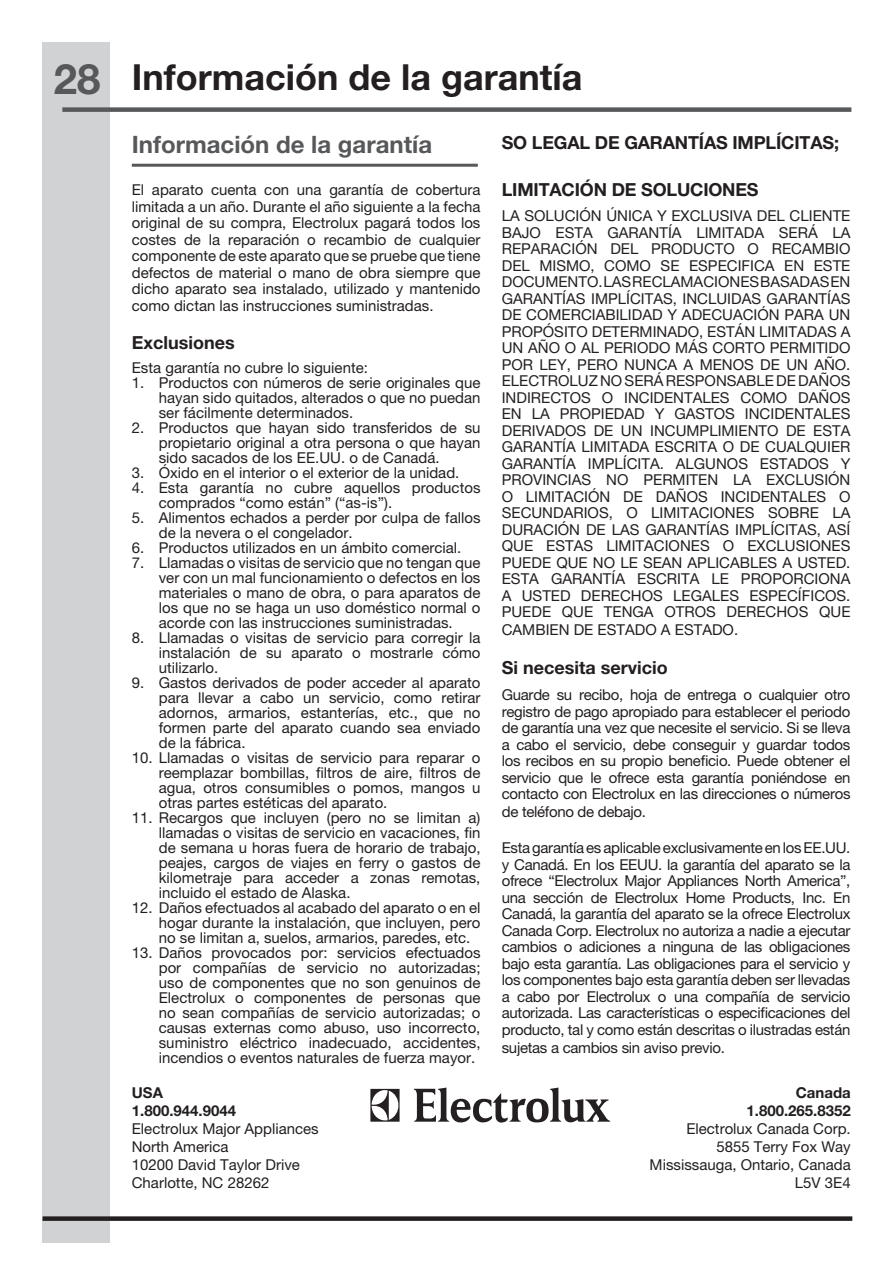
<style>
.page{position:relative;width:893px;height:1263px;background:#fff}
.page>*{position:absolute;margin:0;border:0;box-sizing:border-box;transform-origin:0 0}
.t1{font:700 42px "Helvetica Neue LT Pro";color:#57585a}
.Headline-01{font:700 36px "Helvetica Neue LT Pro";color:#231f20}
.Headline-01__small{font:700 24px "Helvetica Neue LT Pro";color:#57585a}
.Headline-02{font:700 18px "Helvetica Neue LT Pro";letter-spacing:-.01em;color:#231f20}
.Indent{font:15px/16.5px "Helvetica Neue LT Pro";color:#231f20;text-align:justify}
.Indent-2{font:15px "Helvetica Neue LT Pro";letter-spacing:-.02em;color:#231f20}
.Indent-3{font:700 15px "Helvetica Neue LT Pro";color:#231f20}
</style>
<div class="page">
<div style="left:43px;top:43px;width:67px;height:1200px;background:#d1d2d4"></div>
<div style="left:43px;top:1216px;width:809px;height:5px;background:#231f20"></div>
<div style="left:62px;top:107px;width:789px;height:5px;background:#57585a"></div>
<hr style="left:132px;top:164px;width:346px;height:3px;background:#57585a">
<svg style="left:414px;top:1087px;width:196px;height:36px"></svg>
<svg style="left:370px;top:1089px;width:30px;height:33px"></svg>
<h1 class="t1" style="left:54px;top:53px;width:48px">28</h1>
<p class="Headline-01" style="left:132px;top:54px;width:452px">Información de la garantía</p>
<p class="Headline-01__small" style="left:132px;top:130px;width:302px">Información de la garantía</p>
<p class="Indent" style="left:132px;top:181px;width:350px">El aparato cuenta con una garantía de cobertura limitada a un año. Durante el año siguiente a la fecha original de su compra, Electrolux pagará todos los costes de la reparación o recambio de cualquier componente de este aparato que se pruebe que tiene defectos de material o mano de obra siempre que dicho aparato sea instalado, utilizado y mantenido como dictan las instrucciones suministradas.</p>
<p class="Headline-02" style="left:132px;top:332px;width:104px">Exclusiones</p>
<p class="Indent" style="left:132px;top:359px;width:238px">Esta garantía no cubre lo siguiente:</p>
<p class="Indent" style="left:159px;top:375px;width:323px;line-height:15px;text-indent:-27px">1. Productos con números de serie originales que hayan sido quitados, alterados o que no puedan ser fácilmente determinados.</p>
<p class="Indent" style="left:159px;top:420px;width:323px;line-height:15px;text-indent:-27px">2. Productos que hayan sido transferidos de su propietario original a otra persona o que hayan sido sacados de los EE.UU. o de Canadá.</p>
<p class="Indent" style="left:132px;top:464px;width:329px">3. Óxido en el interior o el exterior de la unidad.</p>
<p class="Indent" style="left:159px;top:480px;width:323px;line-height:15px;text-indent:-27px">4. Esta garantía no cubre aquellos productos comprados “como están” (“as-is”).</p>
<p class="Indent" style="left:159px;top:510px;width:323px;line-height:15px;text-indent:-27px">5. Alimentos echados a perder por culpa de fallos de la nevera o el congelador.</p>
<p class="Indent" style="left:132px;top:539px;width:331px">6. Productos utilizados en un ámbito comercial.</p>
<p class="Indent" style="left:159px;top:555px;width:323px;line-height:15px;text-indent:-27px">7. Llamadas o visitas de servicio que no tengan que ver con un mal funcionamiento o defectos en los materiales o mano de obra, o para aparatos de los que no se haga un uso doméstico normal o acorde con las instrucciones suministradas.</p>
<p class="Indent" style="left:159px;top:630px;width:323px;line-height:15px;text-indent:-27px">8. Llamadas o visitas de servicio para corregir la instalación de su aparato o mostrarle cómo utilizarlo.</p>
<p class="Indent" style="left:159px;top:675px;width:323px;line-height:15px;text-indent:-27px">9. Gastos derivados de poder acceder al aparato para llevar a cabo un servicio, como retirar adornos, armarios, estanterías, etc., que no formen parte del aparato cuando sea enviado de la fábrica.</p>
<p class="Indent" style="left:159px;top:750px;width:323px;line-height:15px;text-indent:-27px">10. Llamadas o visitas de servicio para reparar o reemplazar bombillas, filtros de aire, filtros de agua, otros consumibles o pomos, mangos u otras partes estéticas del aparato.</p>
<p class="Indent" style="left:159px;top:810px;width:323px;line-height:15px;text-indent:-27px">11. Recargos que incluyen (pero no se limitan a) llamadas o visitas de servicio en vacaciones, fin de semana u horas fuera de horario de trabajo, peajes, cargos de viajes en ferry o gastos de kilometraje para acceder a zonas remotas, incluido el estado de Alaska.</p>
<p class="Indent" style="left:159px;top:900px;width:323px;line-height:15px;text-indent:-27px">12. Daños efectuados al acabado del aparato o en el hogar durante la instalación, que incluyen, pero no se limitan a, suelos, armarios, paredes, etc.</p>
<p class="Indent" style="left:159px;top:945px;width:323px;line-height:15px;text-indent:-27px">13. Daños provocados por: servicios efectuados por compañías de servicio no autorizadas; uso de componentes que no son genuinos de Electrolux o componentes de personas que no sean compañías de servicio autorizadas; o causas externas como abuso, uso incorrecto, suministro eléctrico inadecuado, accidentes, incendios o eventos naturales de fuerza mayor.</p>
<p class="Indent-3" style="left:132px;top:1084px;width:33px">USA</p>
<p class="Indent-3" style="left:132px;top:1102px;width:106px">1.800.944.9044</p>
<p class="Indent" style="left:132px;top:1120px;width:188px">Electrolux Major Appliances</p>
<p class="Indent" style="left:132px;top:1138px;width:98px">North America</p>
<p class="Indent" style="left:132px;top:1156px;width:170px">10200 David Taylor Drive</p>
<p class="Indent" style="left:132px;top:1174px;width:139px">Charlotte, NC 28262</p>
<p class="Headline-02" style="left:502px;top:131px;width:339px">SO LEGAL DE GARANTÍAS IMPLÍCITAS;</p>
<p class="Headline-02" style="left:502px;top:178px;width:258px">LIMITACIÓN DE SOLUCIONES</p>
<p class="Indent" style="left:502px;top:207px;width:350px">LA SOLUCIÓN ÚNICA Y EXCLUSIVA DEL CLIENTE BAJO ESTA GARANTÍA LIMITADA SERÁ LA REPARACIÓN DEL PRODUCTO O RECAMBIO DEL MISMO, COMO SE ESPECIFICA EN ESTE DOCUMENTO. LAS RECLAMACIONES BASADAS EN GARANTÍAS IMPLÍCITAS, INCLUIDAS GARANTÍAS DE COMERCIABILIDAD Y ADECUACIÓN PARA UN PROPÓSITO DETERMINADO, ESTÁN LIMITADAS A UN AÑO O AL PERIODO MÁS CORTO PERMITIDO POR LEY, PERO NUNCA A MENOS DE UN AÑO.<br>ELECTROLUZ NO SERÁ RESPONSABLE DE DAÑOS INDIRECTOS O INCIDENTALES COMO DAÑOS EN LA PROPIEDAD Y GASTOS INCIDENTALES DERIVADOS DE UN INCUMPLIMIENTO DE ESTA GARANTÍA LIMITADA ESCRITA O DE CUALQUIER GARANTÍA IMPLÍCITA. ALGUNOS ESTADOS Y PROVINCIAS NO PERMITEN LA EXCLUSIÓN O LIMITACIÓN DE DAÑOS INCIDENTALES O SECUNDARIOS, O LIMITACIONES SOBRE LA DURACIÓN DE LAS GARANTÍAS IMPLÍCITAS, ASÍ QUE ESTAS LIMITACIONES O EXCLUSIONES PUEDE QUE NO LE SEAN APLICABLES A USTED.<br>ESTA GARANTÍA ESCRITA LE PROPORCIONA A USTED DERECHOS LEGALES ESPECÍFICOS.<br>PUEDE QUE TENGA OTROS DERECHOS QUE</p>
<p class="Indent" style="left:502px;top:621px;width:238px">CAMBIEN DE ESTADO A ESTADO.</p>
<p class="Headline-02" style="left:502px;top:656px;width:167px">Si necesita servicio</p>
<p class="Indent" style="left:502px;top:686px;width:350px">Guarde su recibo, hoja de entrega o cualquier otro registro de pago apropiado para establecer el periodo de garantía una vez que necesite el servicio. Si se lleva a cabo el servicio, debe conseguir y guardar todos los recibos en su propio beneficio. Puede obtener el servicio que le ofrece esta garantía poniéndose en contacto con Electrolux en las direcciones o números</p>
<p class="Indent-2" style="left:502px;top:803px;width:146px">de teléfono de debajo.</p>
<p class="Indent" style="left:502px;top:839px;width:350px">Esta garantía es aplicable exclusivamente en los EE.UU. y Canadá. En los EEUU. la garantía del aparato se la ofrece “Electrolux Major Appliances North America”, una sección de Electrolux Home Products, Inc. En Canadá, la garantía del aparato se la ofrece Electrolux Canada Corp. Electrolux no autoriza a nadie a ejecutar cambios o adiciones a ninguna de las obligaciones bajo esta garantía. Las obligaciones para el servicio y los componentes bajo esta garantía deben ser llevadas a cabo por Electrolux o una compañía de servicio autorizada. Las características o especificaciones del producto, tal y como están descritas o ilustradas están</p>
<p class="Indent-2" style="left:502px;top:1038px;width:225px">sujetas a cambios sin aviso previo.</p>
<p class="Indent-3" style="left:796px;top:1084px;width:57px">Canada</p>
<p class="Indent-3" style="left:746px;top:1102px;width:106px">1.800.265.8352</p>
<p class="Indent" style="left:686px;top:1120px;width:166px">Electrolux Canada Corp.</p>
<p class="Indent" style="left:716px;top:1138px;width:136px">5855 Terry Fox Way</p>
<p class="Indent" style="left:650px;top:1156px;width:203px">Mississauga, Ontario, Canada</p>
<p class="Indent" style="left:795px;top:1174px;width:57px">L5V 3E4</p>
</div>
